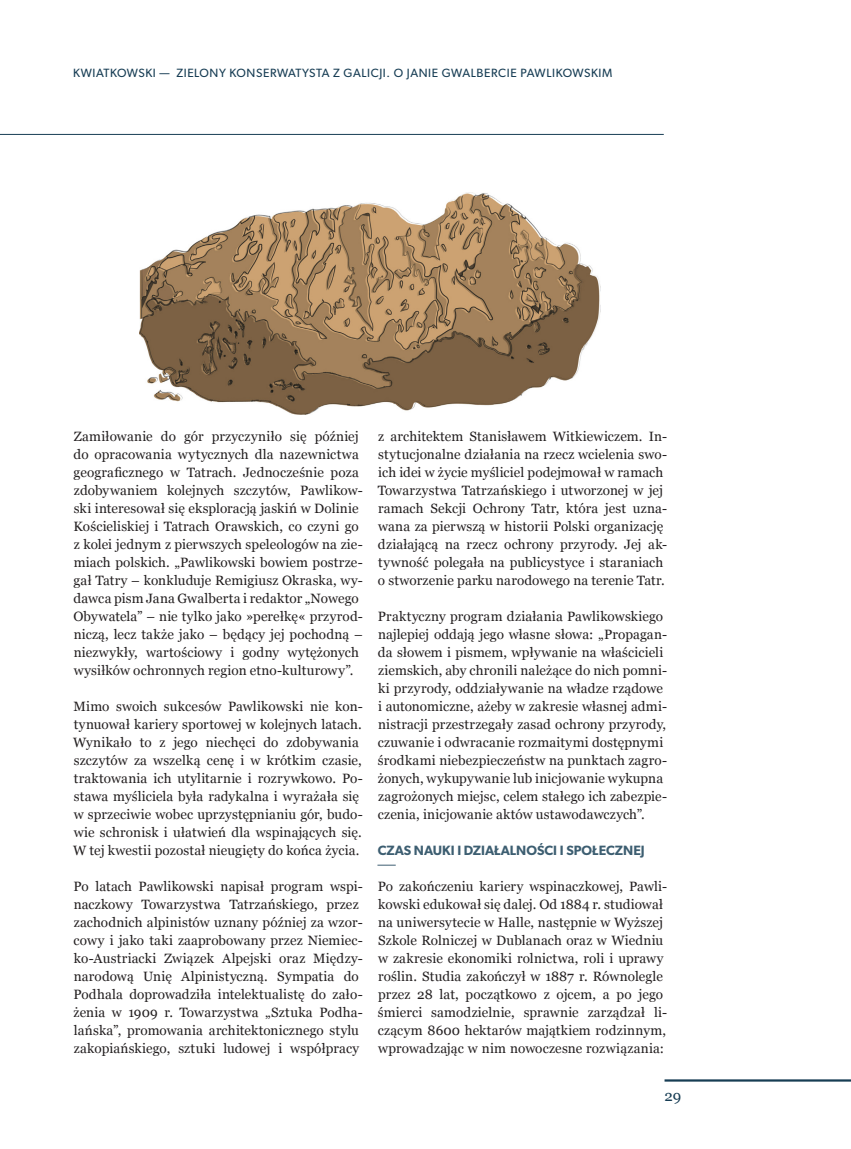
<style>
.page{position:relative;width:851px;height:1149px;background:#fff}
.page>*{position:absolute;margin:0;border:0;box-sizing:border-box;transform-origin:0 0}
.t1{font:15px "Georgia";color:#173d54}
.ART___tekst_ciągły{font:13.5px/18px "Georgia";letter-spacing:.01em;color:#231f20}
.ART___śródtytuł{font:600 13.5px "Gibson";color:#3d5e71}
.żywa_pagina_P___auto{font:12px "Gibson";letter-spacing:.05em;color:#173d54}
</style>
<div class="page">
<hr style="left:664px;top:1078px;width:186px;height:3px;background:#173d54">
<hr style="left:0;top:134px;width:663px;height:1px;background:#173d54">
<svg style="left:377px;top:864px;width:18px;height:1px"></svg>
<img style="left:139px;top:193px;width:461px;height:221px">
<p class="żywa_pagina_P___auto" style="left:73px;top:66px;width:540px">KWIATKOWSKI — ZIELONY KONSERWATYSTA Z GALICJI. O JANIE GWALBERCIE PAWLIKOWSKIM</p>
<p class="ART___tekst_ciągły" style="left:73px;top:426px;width:291px">Zamiłowanie do gór przyczyniło się później do opracowania wytycznych dla nazewnictwa geograficznego w Tatrach. Jednocześnie poza zdobywaniem kolejnych szczytów, Pawlikow&shy;ski interesował się eksploracją jaskiń w Dolinie Kościeliskiej i Tatrach Orawskich, co czyni go z kolei jednym z pierwszych speleologów na zie&shy;miach polskich. „Pawlikowski bowiem postrze&shy;gał Tatry – konkluduje Remigiusz Okraska, wy&shy;dawca pism Jana Gwalberta i redaktor „Nowego Obywatela” – nie tylko jako »perełkę« przyrod&shy;niczą, lecz także jako – będący jej pochodną – niezwykły, wartościowy i godny wytężonych wysiłków ochronnych region etno-kulturowy”.</p>
<p class="ART___tekst_ciągły" style="left:73px;top:696px;width:291px">Mimo swoich sukcesów Pawlikowski nie kon&shy;tynuował kariery sportowej w kolejnych latach.<br>Wynikało to z jego niechęci do zdobywania szczytów za wszelką cenę i w krótkim czasie, traktowania ich utylitarnie i rozrywkowo. Po&shy;stawa myśliciela była radykalna i wyrażała się w sprzeciwie wobec uprzystępnianiu gór, budo&shy;wie schronisk i ułatwień dla wspinających się.<br>W tej kwestii pozostał nieugięty do końca życia.</p>
<p class="ART___tekst_ciągły" style="left:73px;top:876px;width:291px">Po latach Pawlikowski napisał program wspi&shy;naczkowy Towarzystwa Tatrzańskiego, przez zachodnich alpinistów uznany później za wzor&shy;cowy i jako taki zaaprobowany przez Niemiec&shy;ko-Austriacki Związek Alpejski oraz Między&shy;narodową Unię Alpinistyczną. Sympatia do Podhala doprowadziła intelektualistę do zało&shy;żenia w 1909 r. Towarzystwa „Sztuka Podha&shy;lańska”, promowania architektonicznego stylu zakopiańskiego, sztuki ludowej i współpracy</p>
<p class="ART___tekst_ciągły" style="left:377px;top:426px;width:291px">z architektem Stanisławem Witkiewiczem. In&shy;stytucjonalne działania na rzecz wcielenia swo&shy;ich idei w życie myśliciel podejmował w ramach Towarzystwa Tatrzańskiego i utworzonej w jej ramach Sekcji Ochrony Tatr, która jest uzna&shy;wana za pierwszą w historii Polski organizację działającą na rzecz ochrony przyrody. Jej ak&shy;tywność polegała na publicystyce i staraniach o stworzenie parku narodowego na terenie Tatr.</p>
<p class="ART___tekst_ciągły" style="left:378px;top:606px;width:291px">Praktyczny program działania Pawlikowskiego najlepiej oddają jego własne słowa: „Propagan&shy;da słowem i pismem, wpływanie na właścicieli ziemskich, aby chronili należące do nich pomni&shy;ki przyrody, oddziaływanie na władze rządowe i autonomiczne, ażeby w zakresie własnej admi&shy;nistracji przestrzegały zasad ochrony przyrody, czuwanie i odwracanie rozmaitymi dostępnymi środkami niebezpieczeństw na punktach zagro&shy;żonych, wykupywanie lub inicjowanie wykupna zagrożonych miejsc, celem stałego ich zabezpie&shy;czenia, inicjowanie aktów ustawodawczych”.</p>
<p class="ART___śródtytuł" style="left:378px;top:842px;width:268px">CZAS NAUKI I DZIAŁALNOŚCI I SPOŁECZNEJ</p>
<p class="ART___tekst_ciągły" style="left:378px;top:876px;width:291px">Po zakończeniu kariery wspinaczkowej, Pawli&shy;kowski edukował się dalej. Od 1884 r. studiował na uniwersytecie w Halle, następnie w Wyższej Szkole Rolniczej w Dublanach oraz w Wiedniu w zakresie ekonomiki rolnictwa, roli i uprawy roślin. Studia zakończył w 1887 r. Równolegle przez 28 lat, początkowo z ojcem, a po jego śmierci samodzielnie, sprawnie zarządzał li&shy;czącym 8600 hektarów majątkiem rodzinnym, wprowadzając w nim nowoczesne rozwiązania:</p>
<p class="t1" style="left:664px;top:1084px;width:18px">29</p>
</div>
